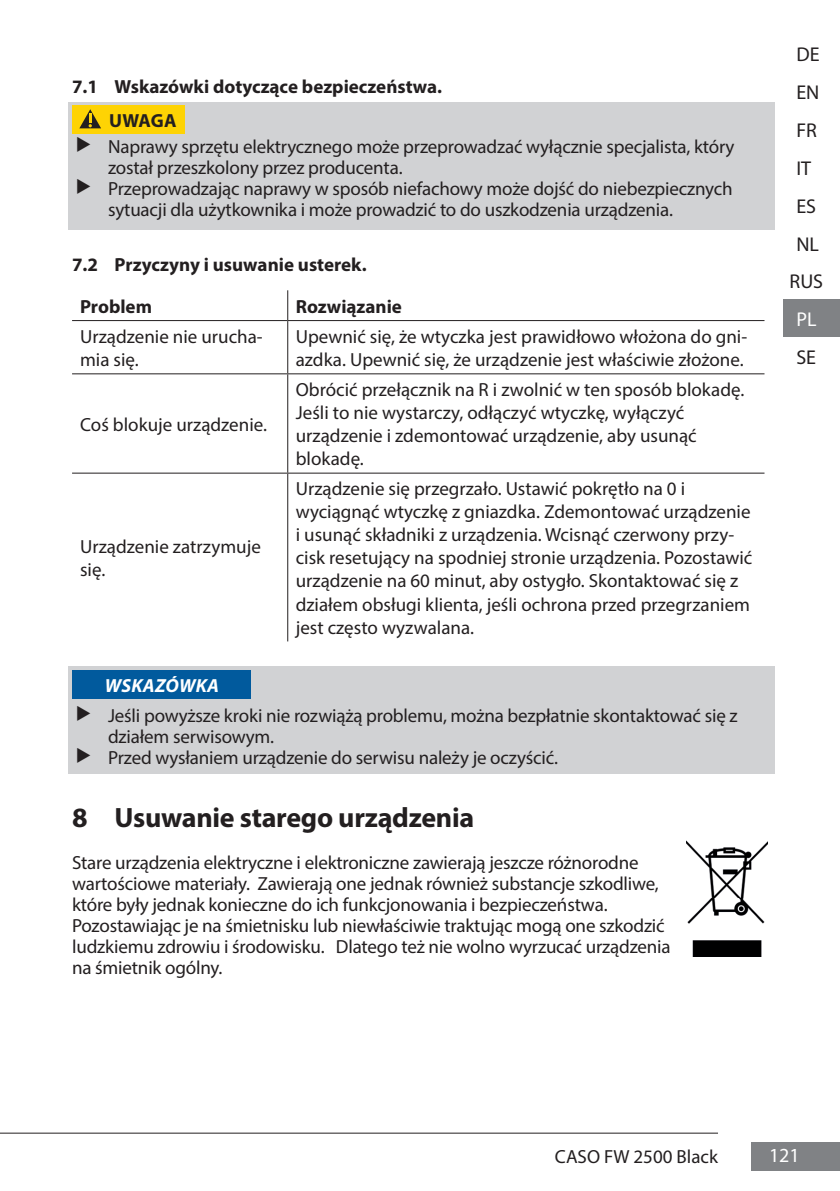
<style>
.page{position:relative;width:840px;height:1191px;background:#fff}
.page>*{position:absolute;margin:0;border:0;box-sizing:border-box;transform-origin:0 0}
.t1{font:700 28px "Myriad Pro";letter-spacing:-.01em;color:#231f20}
.t2{font:20px/38px "Myriad Pro";color:#231f20}
.t3{font:20px "Myriad Pro";color:#fff}
.t4{font:19px/23px "Myriad Pro";letter-spacing:-.01em;color:#231f20}
.t5{font:700 19px/33.8px "Myriad Pro";color:#231f20}
.t6{font:italic 700 19px "Myriad Pro";letter-spacing:.015em;color:#fff}
</style>
<div class="page">
<div style="left:750px;top:1141px;width:89px;height:29px;background:#808285"></div>
<hr style="left:0;top:1132px;width:717px;height:1px;background:#231f20">
<div style="left:782px;top:299px;width:57px;height:38px;background:#808285"></div>
<div style="left:68px;top:103px;width:705px;height:127px;background:#d1d2d4"></div>
<div style="left:72px;top:106px;width:113px;height:28px;background:#fed304"></div>
<svg style="left:79px;top:109px;width:22px;height:19px"></svg>
<hr style="left:287px;top:290px;width:1px;height:30px;background:#231f20">
<hr style="left:72px;top:320px;width:215px;height:1px;background:#231f20">
<hr style="left:287px;top:320px;width:477px;height:1px;background:#231f20">
<hr style="left:287px;top:321px;width:1px;height:52px;background:#231f20">
<hr style="left:72px;top:373px;width:215px;height:1px;background:#231f20">
<hr style="left:287px;top:373px;width:477px;height:1px;background:#231f20">
<hr style="left:287px;top:374px;width:1px;height:98px;background:#231f20">
<hr style="left:72px;top:472px;width:215px;height:1px;background:#231f20">
<hr style="left:287px;top:472px;width:477px;height:1px;background:#231f20">
<hr style="left:287px;top:473px;width:1px;height:168px;background:#231f20">
<div style="left:68px;top:666px;width:705px;height:107px;background:#d1d2d4"></div>
<div style="left:72px;top:670px;width:178px;height:28px;background:#015a9d"></div>
<img style="left:686px;top:840px;width:81px;height:116px">
<p class="t5" style="left:109px;top:69px;width:334px;text-indent:-37px">7.1 Wskazówki dotyczące bezpieczeństwa.<br>UWAGA</p>
<p class="t4" style="left:108px;top:136px;width:627px;line-height:21px">Naprawy sprzętu elektrycznego może przeprowadzać wyłącznie specjalista, który został przeszkolony przez producenta.<br>Przeprowadzając naprawy w sposób niefachowy może dojść do niebezpiecznych sytuacji dla użytkownika i może prowadzić to do uszkodzenia urządzenia.</p>
<p class="t5" style="left:80px;top:243px;width:288px;line-height:41.6px;text-indent:-8px">7.2 Przyczyny i usuwanie usterek.<br>Problem</p>
<p class="t5" style="left:295px;top:289px;width:108px">Rozwiązanie</p>
<p class="t4" style="left:80px;top:325px;width:184px">Urządzenie nie urucha&shy;mia się.</p>
<p class="t4" style="left:295px;top:325px;width:452px">Upewnić się, że wtyczka jest prawidłowo włożona do gni&shy;azdka. Upewnić się, że urządzenie jest właściwie złożone.</p>
<p class="t4" style="left:80px;top:412px;width:188px">Coś blokuje urządzenie.</p>
<p class="t4" style="left:80px;top:535px;width:182px">Urządzenie zatrzymuje się.</p>
<p class="t4" style="left:295px;top:378px;width:450px">Obrócić przełącznik na R i zwolnić w ten sposób blokadę.<br>Jeśli to nie wystarczy, odłączyć wtyczkę, wyłączyć urządzenie i zdemontować urządzenie, aby usunąć blokadę.</p>
<p class="t4" style="left:295px;top:477px;width:458px">Urządzenie się przegrzało. Ustawić pokrętło na 0 i wyciągnąć wtyczkę z gniazdka. Zdemontować urządzenie i usunąć składniki z urządzenia. Wcisnąć czerwony przy&shy;cisk resetujący na spodniej stronie urządzenia. Pozostawić urządzenie na 60 minut, aby ostygło. Skontaktować się z działem obsługi klienta, jeśli ochrona przed przegrzaniem jest często wyzwalana.</p>
<p class="t6" style="left:105px;top:673px;width:116px">WSKAZÓWKA</p>
<p class="t4" style="left:108px;top:704px;width:630px;line-height:21px">Jeśli powyższe kroki nie rozwiążą problemu, można bezpłatnie skontaktować się z działem serwisowym.<br>Przed wysłaniem urządzenie do serwisu należy je oczyścić.</p>
<h1 class="t1" style="left:72px;top:799px;width:403px">8 Usuwanie starego urządzenia</h1>
<p class="t4" style="left:72px;top:851px;width:599px;line-height:21px">Stare urządzenia elektryczne i elektroniczne zawierają jeszcze różnorodne wartościowe materiały. Zawierają one jednak również substancje szkodliwe, które były jednak konieczne do ich funkcjonowania i bezpieczeństwa.<br>Pozostawiając je na śmietnisku lub niewłaściwie traktując mogą one szkodzić ludzkiemu zdrowiu i środowisku. Dlatego też nie wolno wyrzucać urządzenia na śmietnik ogólny.</p>
<p class="t2" style="left:796px;top:34px;width:25px">DE<br>EN<br>FR<br>IT</p>
<p class="t2" style="left:796px;top:186px;width:21px">ES</p>
<p class="t2" style="left:796px;top:224px;width:24px">NL</p>
<p class="t2" style="left:789px;top:262px;width:35px">RUS</p>
<p class="t3" style="left:796px;top:307px;width:22px">PL</p>
<p class="t2" style="left:796px;top:338px;width:21px">SE</p>
<p class="t4" style="left:554px;top:1144px;width:164px">CASO FW 2500 Black</p>
<p class="t3" style="left:768px;top:1142px;width:32px">121</p>
</div>
